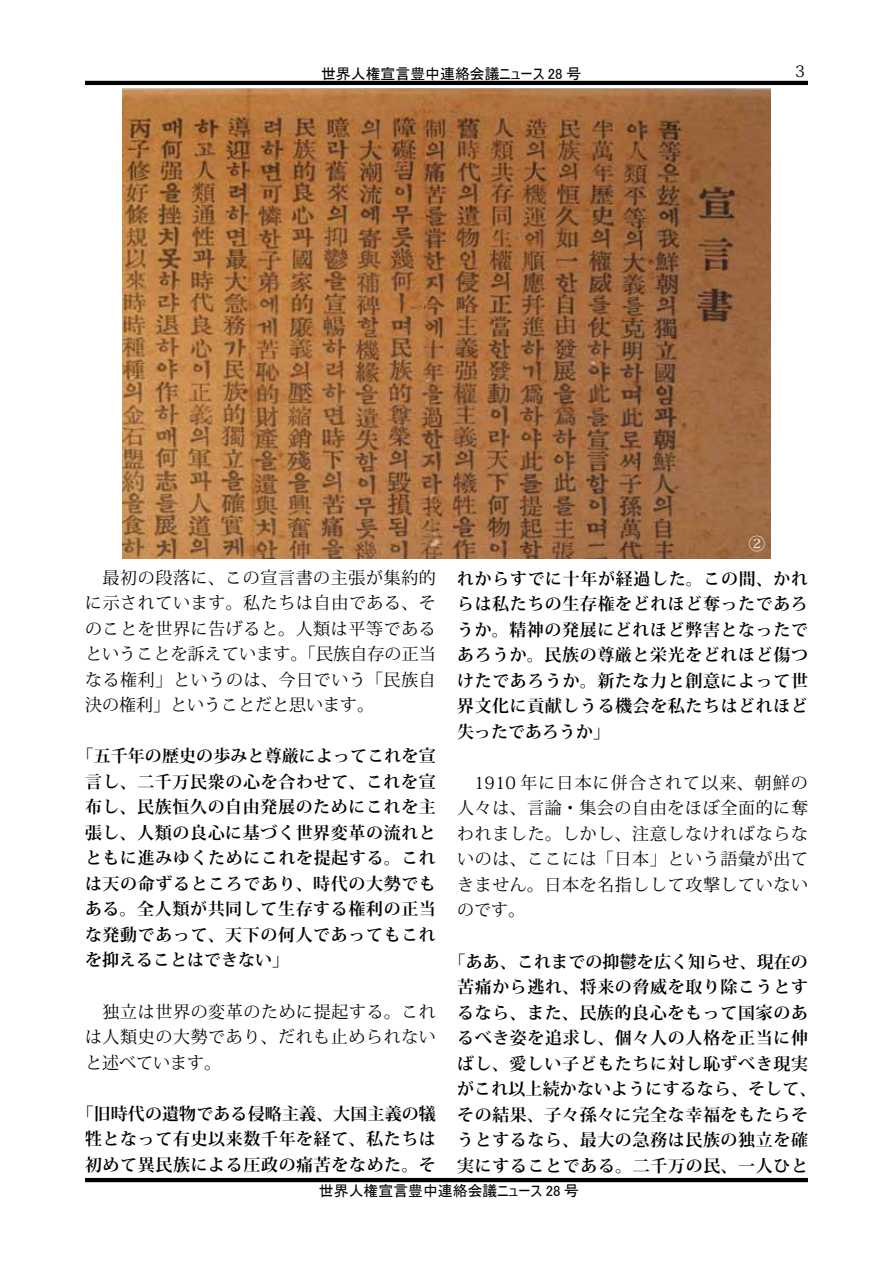
<style>
.page{position:relative;width:893px;height:1263px;background:#fff}
.page>*{position:absolute;margin:0;border:0;box-sizing:border-box;transform-origin:0 0}
.t1{font:700 16.95px/25.5px "Koz Min Pro";letter-spacing:.035em;color:#000;text-align:justify}
.t2{font:16.95px/25.5px "Koz Min Pro";letter-spacing:.035em;color:#000;text-align:justify}
.t3{font:16.95px "Koz Min Pro";color:#fff}
.t4{font:15.9px "Koz Min Pro";color:#000}
.t5{font:14.85px "MS UI Gothic";color:#000}
</style>
<div class="page">
<hr style="left:85px;top:1178px;width:723px;height:4px;background:#000">
<hr style="left:85px;top:81px;width:723px;height:4px;background:#000">
<img style="left:122px;top:88px;width:649px;height:470px">
<p class="t5" style="left:321px;top:66px;width:262px">世界人権宣言豊中連絡会議ニュース 28 号</p>
<p class="t4" style="left:795px;top:60px;width:11px">3</p>
<p class="t3" style="left:748px;top:532px;width:19px">②</p>
<p class="t2" style="left:85px;top:564px;width:352px">　最初の段落に、この宣言書の主張が集約的に示されています。私たちは自由である、そのことを世界に告げると。人類は平等であるということを訴えています。「民族自存の正当なる権利」というのは、今日でいう「民族自決の権利」ということだと思います。</p>
<p class="t1" style="left:85px;top:743px;width:352px;text-indent:-9px">「五千年の歴史の歩みと尊厳によってこれを宣言し、二千万民衆の心を合わせて、これを宣布し、民族恒久の自由発展のためにこれを主張し、人類の良心に基づく世界変革の流れとともに進みゆくためにこれを提起する。これは天の命ずるところであり、時代の大勢でもある。全人類が共同して生存する権利の正当な発動であって、天下の何人であってもこれを抑えることはできない」</p>
<p class="t2" style="left:85px;top:998px;width:352px">　独立は世界の変革のために提起する。これは人類史の大勢であり、だれも止められないと述べています。</p>
<p class="t1" style="left:77px;top:1100px;width:361px;text-align:center">「旧時代の遺物である侵略主義、大国主義の犠牲となって有史以来数千年を経て、私たちは初めて異民族による圧政の痛苦をなめた。そ</p>
<p class="t1" style="left:457px;top:565px;width:352px">れからすでに十年が経過した。この間、かれらは私たちの生存権をどれほど奪ったであろうか。精神の発展にどれほど弊害となったであろうか。民族の尊厳と栄光をどれほど傷つけたであろうか。新たな力と創意によって世界文化に貢献しうる機会を私たちはどれほど失ったであろうか」</p>
<p class="t2" style="left:457px;top:769px;width:352px">　1910 年に日本に併合されて以来、朝鮮の人々は、言論・集会の自由をほぼ全面的に奪われました。しかし、注意しなければならないのは、ここには「日本」という語彙が出てきません。日本を名指しして攻撃していないのです。</p>
<p class="t1" style="left:449px;top:948px;width:369px;text-align:center">「ああ、これまでの抑鬱を広く知らせ、現在の苦痛から逃れ、将来の脅威を取り除こうとするなら、また、民族的良心をもって国家のあるべき姿を追求し、個々人の人格を正当に伸ばし、愛しい子どもたちに対し恥ずべき現実がこれ以上続かないようにするなら、そして、その結果、子々孫々に完全な幸福をもたらそうとするなら、最大の急務は民族の独立を確実にすることである。二千万の民、一人ひと</p>
<p class="t5" style="left:319px;top:1183px;width:262px">世界人権宣言豊中連絡会議ニュース 28 号</p>
</div>
